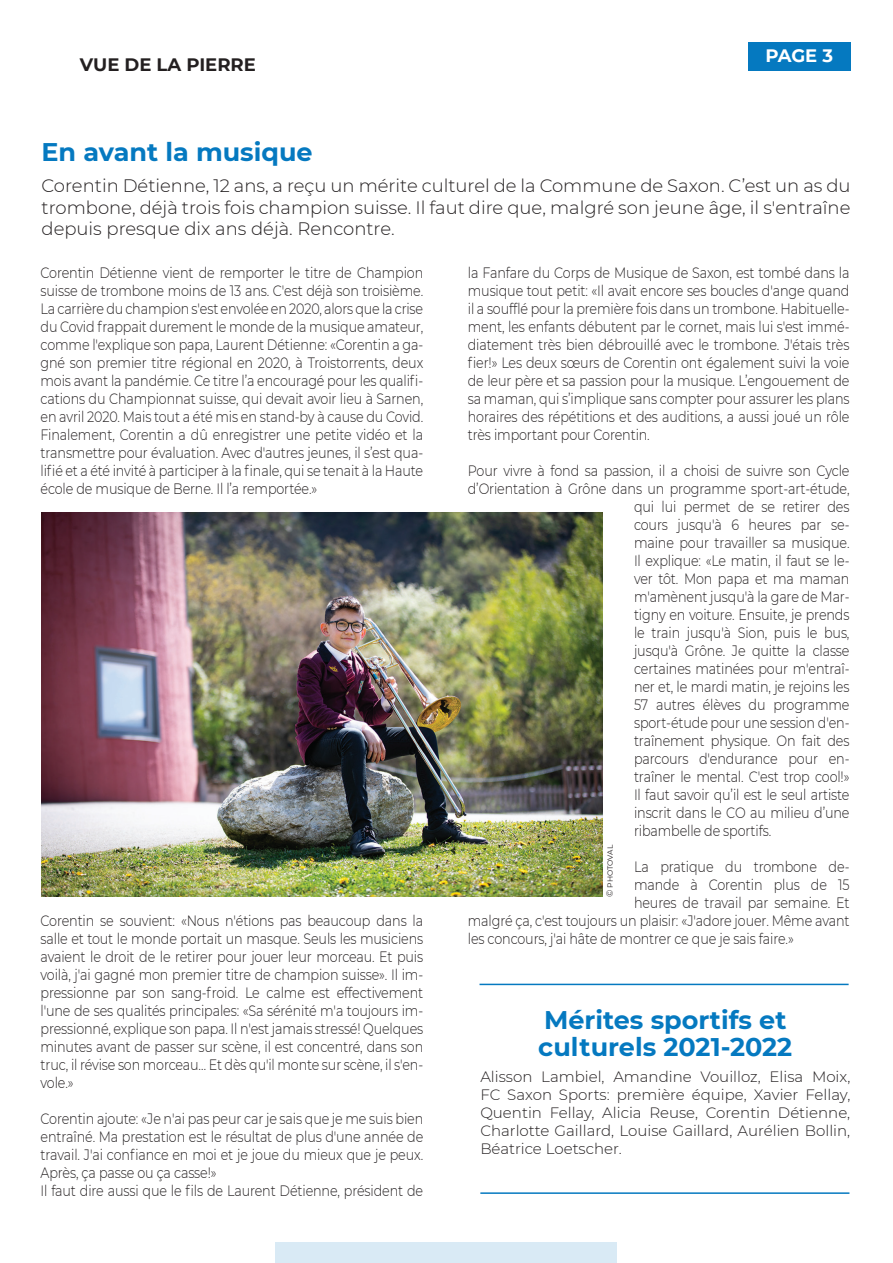
<style>
.page{position:relative;width:893px;height:1263px;background:#fff}
.page>*{position:absolute;margin:0;border:0;box-sizing:border-box;transform-origin:0 0}
.t1{font:700 25.5px/27px "Montserrat";color:#0579c0}
.t2{font:300 18px/21.6px "Montserrat";color:#231f20;text-align:justify}
.t3{font:700 18px "Montserrat";color:#231f20}
.t4{font:700 18px "Montserrat";color:#fff}
.t5{font:300 15px/18px "Montserrat";letter-spacing:-.01em;color:#231f20;text-align:justify;scale:.85 1}
.t6{font:300 15px/18px "Montserrat";letter-spacing:-.01em;color:#231f20;text-align:justify}
.t7{font:7.5px "Montserrat";letter-spacing:-.01em;color:#231f20}
.s1{font-size:9px}
</style>
<div class="page">
<div style="left:748px;top:43px;width:102px;height:28px;background:#0579c0"></div>
<div style="left:276px;top:1242px;width:341px;height:21px;background:#d9eaf5"></div>
<hr style="left:479px;top:984px;width:370px;height:1px;background:#0579c0">
<hr style="left:480px;top:1192px;width:369px;height:2px;background:#0579c0">
<img style="left:42px;top:512px;width:561px;height:384px">
<p class="t3" style="left:80px;top:51px;width:178px">VUE DE LA PIERRE</p>
<p class="t4" style="left:765px;top:43px;width:69px">PAGE 3</p>
<h1 class="t1" style="left:42px;top:138px;width:273px">En avant la musique</h1>
<p class="t2" style="left:42px;top:174px;width:810px">Corentin Détienne, 12 ans, a reçu un mérite culturel de la Commune de Saxon. C’est un as du trombone, déjà trois fois champion suisse. Il faut dire que, malgré son jeune âge, il s'entraîne depuis presque dix ans déjà. Rencontre.</p>
<p class="t5" style="left:41px;top:263px;width:452px">Corentin Détienne vient de remporter le titre de Champion suisse de trombone moins de 13 ans. C'est déjà son troisième.<br>La carrière du champion s'est envolée en 2020, alors que la crise du Covid frappait durement le monde de la musique amateur, comme l'explique son papa, Laurent Détienne: «Corentin a ga&shy;gné son premier titre régional en 2020, à Troistorrents, deux mois avant la pandémie. Ce titre l’a encouragé pour les qualifi&shy;cations du Championnat suisse, qui devait avoir lieu à Sarnen, en avril 2020. Mais tout a été mis en stand-by à cause du Covid.<br>Finalement, Corentin a dû enregistrer une petite vidéo et la transmettre pour évaluation. Avec d'autres jeunes, il s’est qua&shy;lifié et a été invité à participer à la finale, qui se tenait à la Haute école de musique de Berne. Il l’a remportée.»</p>
<p class="t5" style="left:468px;top:263px;width:451px">la Fanfare du Corps de Musique de Saxon, est tombé dans la musique tout petit: «Il avait encore ses boucles d'ange quand il a soufflé pour la première fois dans un trombone. Habituelle&shy;ment, les enfants débutent par le cornet, mais lui s'est immé&shy;diatement très bien débrouillé avec le trombone. J'étais très fier!» Les deux sœurs de Corentin ont également suivi la voie de leur père et sa passion pour la musique. L’engouement de sa maman, qui s’implique sans compter pour assurer les plans horaires des répétitions et des auditions, a aussi joué un rôle très important pour Corentin.</p>
<p class="t5" style="left:468px;top:461px;width:451px">Pour vivre à fond sa passion, il a choisi de suivre son Cycle</p>
<p class="t5" style="left:468px;top:479px;width:451px">d’Orientation à Grône dans un programme sport-art-étude,</p>
<p class="t5" style="left:634px;top:497px;width:255px">qui lui permet de se retirer des</p>
<p class="t5" style="left:634px;top:515px;width:255px">cours jusqu'à 6 heures par se-</p>
<p class="t5" style="left:634px;top:533px;width:255px">maine pour travailler sa musique.</p>
<p class="t5" style="left:634px;top:551px;width:255px">Il explique: «Le matin, il faut se le-</p>
<p class="t5" style="left:634px;top:569px;width:255px">ver tôt. Mon papa et ma maman</p>
<p class="t5" style="left:634px;top:587px;width:255px">m'amènent jusqu'à la gare de Mar-</p>
<p class="t5" style="left:634px;top:605px;width:255px">tigny en voiture. Ensuite, je prends</p>
<p class="t5" style="left:634px;top:623px;width:255px">le train jusqu'à Sion, puis le bus,</p>
<p class="t5" style="left:634px;top:641px;width:255px">jusqu'à Grône. Je quitte la classe</p>
<p class="t5" style="left:634px;top:659px;width:255px">certaines matinées pour m'entraî-</p>
<p class="t5" style="left:634px;top:677px;width:255px">ner et, le mardi matin, je rejoins les</p>
<p class="t5" style="left:634px;top:695px;width:255px">57 autres élèves du programme</p>
<p class="t5" style="left:634px;top:713px;width:255px">sport-étude pour une session d'en-</p>
<p class="t5" style="left:634px;top:731px;width:255px">traînement physique. On fait des</p>
<p class="t5" style="left:634px;top:749px;width:255px">parcours d'endurance pour en-</p>
<p class="t5" style="left:634px;top:767px;width:255px">traîner le mental. C'est trop cool!»</p>
<p class="t5" style="left:634px;top:785px;width:255px">Il faut savoir qu’il est le seul artiste</p>
<p class="t5" style="left:634px;top:803px;width:255px">inscrit dans le CO au milieu d’une</p>
<p class="t5" style="left:634px;top:821px;width:163px">ribambelle de sportifs.</p>
<p class="t5" style="left:634px;top:857px;width:255px">La pratique du trombone de-</p>
<p class="t5" style="left:634px;top:875px;width:255px">mande à Corentin plus de 15</p>
<p class="t5" style="left:634px;top:893px;width:255px">heures de travail par semaine. Et</p>
<p class="t5" style="left:468px;top:911px;width:451px">malgré ça, c'est toujours un plaisir: «J'adore jouer. Même avant</p>
<p class="t5" style="left:468px;top:929px;width:385px">les concours, j'ai hâte de montrer ce que je sais faire.»</p>
<p class="t7" style="left:605px;top:897px;width:54px;rotate:-90deg"><span class="s1">©</span> PHOTOVAL</p>
<p class="t5" style="left:41px;top:911px;width:452px">Corentin se souvient: «Nous n'étions pas beaucoup dans la salle et tout le monde portait un masque. Seuls les musiciens avaient le droit de le retirer pour jouer leur morceau. Et puis voilà, j'ai gagné mon premier titre de champion suisse». Il im&shy;pressionne par son sang-froid. Le calme est effectivement l'une de ses qualités principales: «Sa sérénité m'a toujours im&shy;pressionné, explique son papa. Il n'est jamais stressé! Quelques minutes avant de passer sur scène, il est concentré, dans son truc, il révise son morceau… Et dès qu'il monte sur scène, il s'en&shy;vole.»</p>
<p class="t5" style="left:41px;top:1109px;width:452px;text-align:left">Corentin ajoute: «Je n'ai pas peur car je sais que je me suis bien entraîné. Ma prestation est le résultat de plus d'une année de travail. J'ai confiance en moi et je joue du mieux que je peux.<br>Après, ça passe ou ça casse!»<br>Il faut dire aussi que le fils de Laurent Détienne, président de</p>
<h1 class="t1" style="left:538px;top:1005px;width:256px">Mérites sportifs et culturels 2021-2022</h1>
<p class="t6" style="left:480px;top:1067px;width:371px">Alisson Lambiel, Amandine Vouilloz, Elisa Moix, FC Saxon Sports: première équipe, Xavier Fellay, Quentin Fellay, Alicia Reuse, Corentin Détienne, Charlotte Gaillard, Louise Gaillard, Aurélien Bollin, Béatrice Loetscher.</p>
</div>
